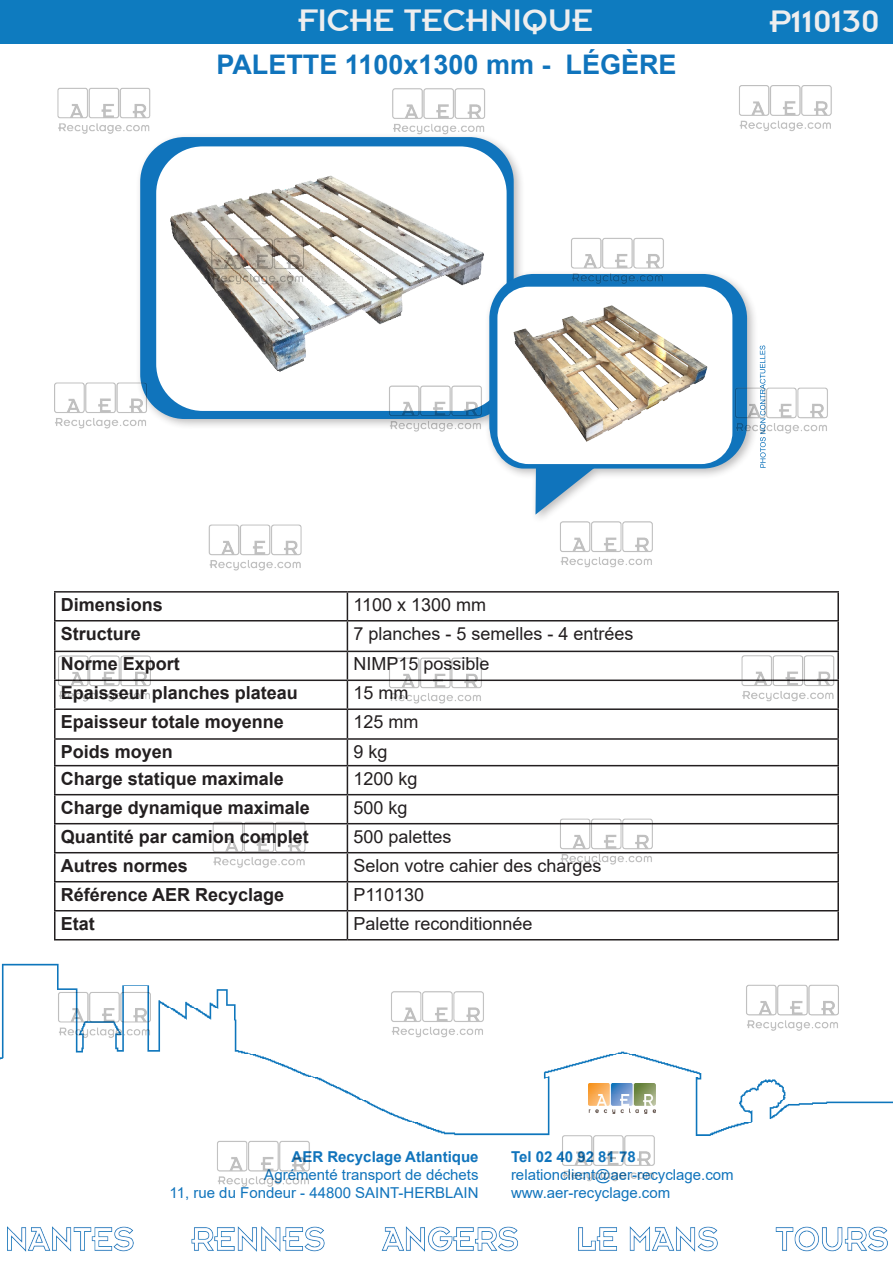
<style>
.page{position:relative;width:893px;height:1263px;background:#fff}
.page>*{position:absolute;margin:0;border:0;box-sizing:border-box;transform-origin:0 0}
.t1{font:34.5px "Insignia";color:#eeeeef}
.t2{font:700 27px "Arial";color:#1074bc}
.t3{font:700 18px "Arial";color:#231f20}
.t4{font:18px "Arial";color:#231f20}
.t5{font:15px "Arial";color:#1074bc}
.t6{font:700 15px "Arial";color:#1074bc}
</style>
<div class="page">
<div style="left:0;top:0;width:893px;height:43px;background:#0e7bbf"></div>
<img style="left:7px;top:1226px;width:881px;height:26px">
<img style="left:54px;top:85px;width:785px;height:1101px">
<p class="t1" style="left:298px;top:3px;width:296px">FICHE TECHNIQUE</p>
<p class="t1" style="left:770px;top:4px;width:111px">P110130</p>
<p class="t2" style="left:216px;top:45px;width:462px">PALETTE 1100x1300 mm - LÉGÈRE</p>
<p class="t3" style="left:61px;top:592px;width:104px">Dimensions</p>
<p class="t4" style="left:353px;top:592px;width:134px">1100 x 1300 mm</p>
<p class="t3" style="left:61px;top:621px;width:82px">Structure</p>
<p class="t4" style="left:353px;top:621px;width:282px">7 planches - 5 semelles - 4 entrées</p>
<p class="t3" style="left:61px;top:651px;width:121px">Norme Export</p>
<p class="t4" style="left:353px;top:652px;width:138px">NIMP15 possible</p>
<p class="t3" style="left:61px;top:680px;width:239px">Epaisseur planches plateau</p>
<p class="t4" style="left:353px;top:681px;width:57px">15 mm</p>
<p class="t3" style="left:61px;top:709px;width:225px">Epaisseur totale moyenne</p>
<p class="t4" style="left:353px;top:710px;width:67px">125 mm</p>
<p class="t3" style="left:61px;top:739px;width:114px">Poids moyen</p>
<p class="t4" style="left:353px;top:739px;width:36px">9 kg</p>
<p class="t3" style="left:61px;top:766px;width:225px">Charge statique maximale</p>
<p class="t4" style="left:353px;top:766px;width:66px">1200 kg</p>
<p class="t3" style="left:61px;top:795px;width:251px">Charge dynamique maximale</p>
<p class="t4" style="left:353px;top:795px;width:56px">500 kg</p>
<p class="t3" style="left:61px;top:824px;width:250px">Quantité par camion complet</p>
<p class="t4" style="left:353px;top:824px;width:100px">500 palettes</p>
<p class="t3" style="left:61px;top:853px;width:129px">Autres normes</p>
<p class="t4" style="left:353px;top:853px;width:250px">Selon votre cahier des charges</p>
<p class="t3" style="left:61px;top:882px;width:225px">Référence AER Recyclage</p>
<p class="t4" style="left:353px;top:882px;width:72px">P110130</p>
<p class="t3" style="left:61px;top:911px;width:36px">Etat</p>
<p class="t4" style="left:353px;top:911px;width:181px">Palette reconditionnée</p>
<p class="t6" style="left:292px;top:1146px;width:188px">AER Recyclage Atlantique</p>
<p class="t5" style="left:264px;top:1164px;width:216px">Agrémenté transport de déchets</p>
<p class="t5" style="left:170px;top:1182px;width:311px">11, rue du Fondeur - 44800 SAINT-HERBLAIN</p>
<p class="t6" style="left:511px;top:1146px;width:126px">Tel 02 40 92 81 78</p>
<p class="t5" style="left:511px;top:1164px;width:224px">relationclient@aer-recyclage.com</p>
<p class="t5" style="left:511px;top:1182px;width:161px">www.aer-recyclage.com</p>
</div>
